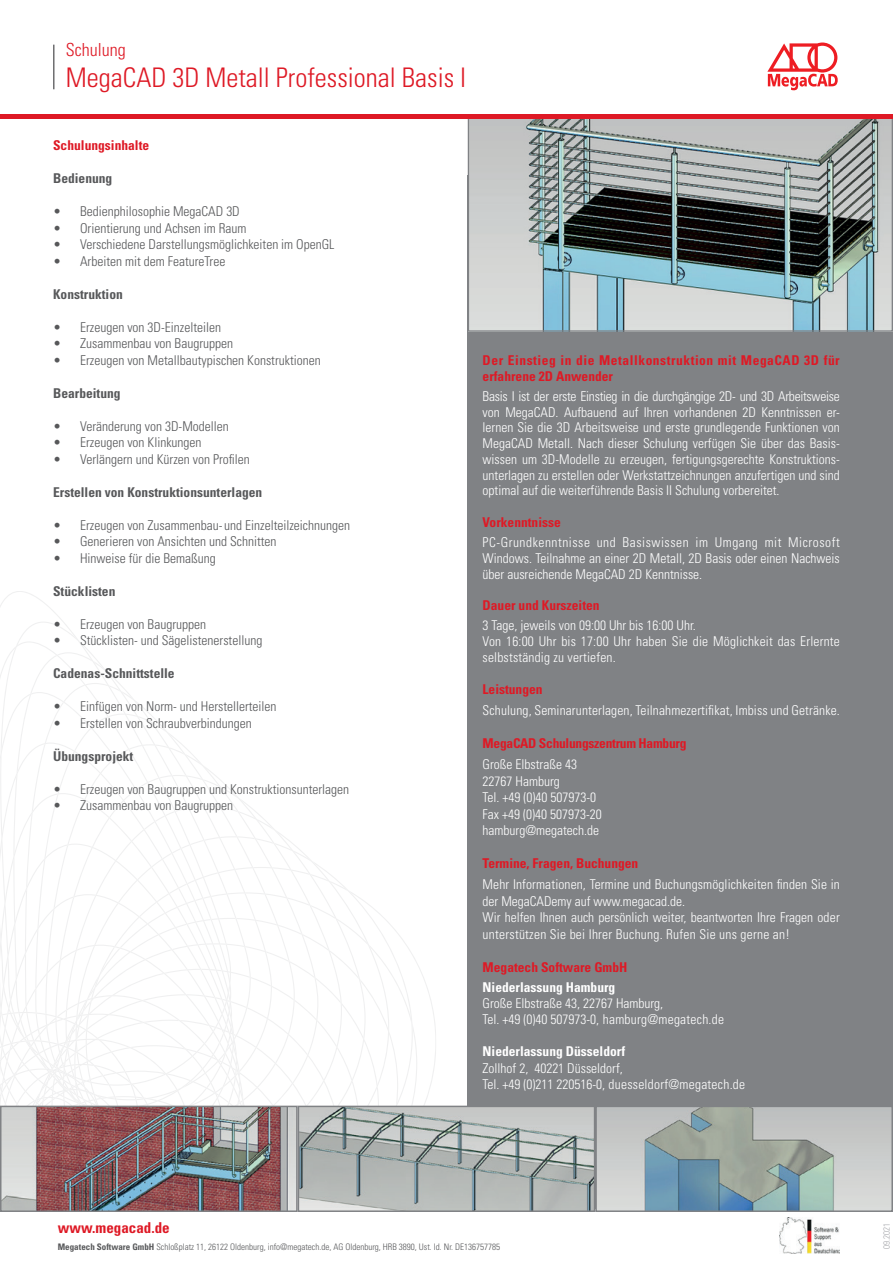
<style>
.page{position:relative;width:893px;height:1263px;background:#fff}
.page>*{position:absolute;margin:0;border:0;box-sizing:border-box;transform-origin:0 0}
.t1{font:300 condensed 27px "Univers LT Std";color:#de1925}
.t2{font:300 condensed 18px "Univers LT Std";color:#de1925}
.t3{font:700 condensed 15px "Univers LT Std";color:#de1925}
.t4{font:300 condensed 13.5px/15.8px "Univers LT Std";color:#fff}
.t5{font:300 condensed 13.5px "Univers LT Std";color:#57585a}
.t6{font:700 condensed 13.5px "Univers LT Std";color:#57585a}
.t7{font:700 condensed 13.5px "Univers LT Std";color:#de1925}
.t8{font:700 condensed 13.5px/15.8px "Univers LT Std";letter-spacing:.04em;color:#de1925}
.t9{font:700 condensed 13.5px "Univers LT Std";color:#fff}
.t10{font:700 condensed 13.5px "Univers LT Std";letter-spacing:-.02em;color:#de1925}
.t11{font:300 condensed 9px "Univers LT Std";color:#57585a}
.t12{font:300 condensed 9px "Univers LT Std";color:#a8a9ad}
.s1{font-weight:700}
</style>
<div class="page">
<svg style="left:1px;top:692px;width:178px;height:50px"></svg>
<svg style="left:0;top:742px;width:234px;height:51px"></svg>
<svg style="left:0;top:793px;width:237px;height:50px"></svg>
<svg style="left:0;top:843px;width:240px;height:51px"></svg>
<svg style="left:0;top:894px;width:244px;height:51px"></svg>
<svg style="left:0;top:945px;width:360px;height:161px"></svg>
<div style="left:468px;top:175px;width:425px;height:1034px;background:#808285"></div>
<img style="left:301px;top:1109px;width:291px;height:100px">
<div style="left:298px;top:1106px;width:297px;height:106px;border:2px solid #808285"></div>
<svg style="left:598px;top:1109px;width:292px;height:100px;background:#a7b4b5"></svg>
<div style="left:595px;top:1106px;width:298px;height:106px;border:2px solid #808285"></div>
<img style="left:3px;top:1109px;width:292px;height:100px">
<div style="left:0;top:1106px;width:298px;height:106px;border:2px solid #808285"></div>
<svg style="left:767px;top:43px;width:71px;height:47px"></svg>
<hr style="left:53px;top:45px;width:1px;height:44px;background:#57585a">
<img style="left:470px;top:119px;width:421px;height:211px">
<hr style="left:0;top:115px;width:893px;height:4px;background:#de1925">
<img style="left:779px;top:1217px;width:61px;height:36px">
<h2 class="t2" style="left:66px;top:38px;width:61px">Schulung</h2>
<h1 class="t1" style="left:66px;top:61px;width:402px">MegaCAD 3D Metall Professional Basis I</h1>
<p class="t7" style="left:53px;top:137px;width:98px">Schulungsinhalte</p>
<p class="t6" style="left:53px;top:170px;width:61px">Bedienung</p>
<p class="t5" style="left:53px;top:203px;width:188px">• Bedienphilosophie MegaCAD 3D</p>
<p class="t5" style="left:53px;top:220px;width:195px">• Orientierung und Achsen im Raum</p>
<p class="t5" style="left:53px;top:236px;width:283px">• Verschiedene Darstellungsmöglichkeiten im OpenGL</p>
<p class="t5" style="left:53px;top:253px;width:174px">• Arbeiten mit dem FeatureTree</p>
<p class="t6" style="left:53px;top:285px;width:71px">Konstruktion</p>
<p class="t5" style="left:53px;top:319px;width:169px">• Erzeugen von 3D-Einzelteilen</p>
<p class="t5" style="left:53px;top:335px;width:181px">• Zusammenbau von Baugruppen</p>
<p class="t5" style="left:53px;top:352px;width:269px">• Erzeugen von Metallbautypischen Konstruktionen</p>
<p class="t6" style="left:53px;top:384px;width:69px">Bearbeitung</p>
<p class="t5" style="left:53px;top:418px;width:177px">• Veränderung von 3D-Modellen</p>
<p class="t5" style="left:53px;top:434px;width:150px">• Erzeugen von Klinkungen</p>
<p class="t5" style="left:53px;top:451px;width:198px">• Verlängern und Kürzen von Profilen</p>
<p class="t6" style="left:53px;top:483px;width:211px">Erstellen von Konstruktionsunterlagen</p>
<p class="t5" style="left:53px;top:517px;width:298px">• Erzeugen von Zusammenbau- und Einzelteilzeichnungen</p>
<p class="t5" style="left:53px;top:533px;width:225px">• Generieren von Ansichten und Schnitten</p>
<p class="t5" style="left:53px;top:550px;width:164px">• Hinweise für die Bemaßung</p>
<p class="t6" style="left:53px;top:582px;width:64px">Stücklisten</p>
<p class="t5" style="left:53px;top:616px;width:154px">• Erzeugen von Baugruppen</p>
<p class="t5" style="left:53px;top:632px;width:211px">• Stücklisten- und Sägelistenerstellung</p>
<p class="t6" style="left:53px;top:665px;width:123px">Cadenas-Schnittstelle</p>
<p class="t5" style="left:53px;top:698px;width:225px">• Einfügen von Norm- und Herstellerteilen</p>
<p class="t5" style="left:53px;top:715px;width:200px">• Erstellen von Schraubverbindungen</p>
<p class="t6" style="left:53px;top:747px;width:82px">Übungsprojekt</p>
<p class="t5" style="left:53px;top:781px;width:298px">• Erzeugen von Baugruppen und Konstruktionsunterlagen</p>
<p class="t5" style="left:53px;top:797px;width:181px">• Zusammenbau von Baugruppen</p>
<p class="t8" style="left:483px;top:352px;width:359px">Der Einstieg in die Metallkonstruktion mit MegaCAD 3D für erfahrene 2D Anwender</p>
<p class="t4" style="left:483px;top:388px;width:359px;text-align:justify">Basis I ist der erste Einstieg in die durchgängige 2D- und 3D Arbeitsweise von MegaCAD. Aufbauend auf Ihren vorhandenen 2D Kenntnissen er&shy;lernen Sie die 3D Arbeitsweise und erste grundlegende Funktionen von MegaCAD Metall. Nach dieser Schulung verfügen Sie über das Basis&shy;wissen um 3D-Modelle zu erzeugen, fertigungsgerechte Konstruktions&shy;unterlagen zu erstellen oder Werkstattzeichnungen anzufertigen und sind optimal auf die weiterführende Basis II Schulung vorbereitet.</p>
<p class="t7" style="left:483px;top:514px;width:80px">Vorkenntnisse</p>
<p class="t4" style="left:483px;top:534px;width:359px;text-align:justify">PC-Grundkenntnisse und Basiswissen im Umgang mit Microsoft Windows. Teilnahme an einer 2D Metall, 2D Basis oder einen Nachweis über ausreichende MegaCAD 2D Kenntnisse.</p>
<p class="t7" style="left:483px;top:597px;width:118px">Dauer und Kurszeiten</p>
<p class="t4" style="left:483px;top:618px;width:359px">3 Tage, jeweils von 09:00 Uhr bis 16:00 Uhr.<br>Von 16:00 Uhr bis 17:00 Uhr haben Sie die Möglichkeit das Erlernte selbstständig zu vertiefen.</p>
<p class="t7" style="left:483px;top:681px;width:61px">Leistungen</p>
<p class="t4" style="left:483px;top:702px;width:359px">Schulung, Seminarunterlagen, Teilnahmezertifikat, Imbiss und Getränke.</p>
<p class="t10" style="left:483px;top:735px;width:205px">MegaCAD Schulungszentrum Hamburg</p>
<p class="t4" style="left:483px;top:756px;width:121px;line-height:16.5px">Große Elbstraße 43<br>22767 Hamburg<br>Tel. +49 (0)40 507973-0<br>Fax +49 (0)40 507973-20 hamburg@megatech.de</p>
<p class="t7" style="left:483px;top:855px;width:157px">Termine, Fragen, Buchungen</p>
<p class="t4" style="left:483px;top:876px;width:359px;line-height:16.5px">Mehr Informationen, Termine und Buchungsmöglichkeiten finden Sie in der MegaCADemy auf www.megacad.de.<br>Wir helfen Ihnen auch persönlich weiter, beantworten Ihre Fragen oder unterstützen Sie bei Ihrer Buchung. Rufen Sie uns gerne an!</p>
<p class="t7" style="left:483px;top:959px;width:146px">Megatech Software GmbH</p>
<p class="t9" style="left:483px;top:979px;width:134px">Niederlassung Hamburg</p>
<p class="t4" style="left:483px;top:995px;width:243px">Große Elbstraße 43, 22767 Hamburg,<br>Tel. +49 (0)40 507973-0, hamburg@megatech.de</p>
<p class="t9" style="left:483px;top:1043px;width:144px">Niederlassung Düsseldorf</p>
<p class="t4" style="left:483px;top:1060px;width:264px">Zollhof 2, 40221 Düsseldorf,<br>Tel. +49 (0)211 220516-0, duesseldorf@megatech.de</p>
<p class="t3" style="left:58px;top:1218px;width:113px">www.megacad.de</p>
<p class="t11" style="left:58px;top:1242px;width:444px"><span class="s1">Megatech Software GmbH</span> Schloßplatz 11, 26122 Oldenburg, info@megatech.de, AG Oldenburg, HRB 3890, Ust. Id. Nr. DE136757785</p>
<p class="t12" style="left:881px;top:1249px;width:27px;rotate:-90deg">09.2021</p>
</div>
